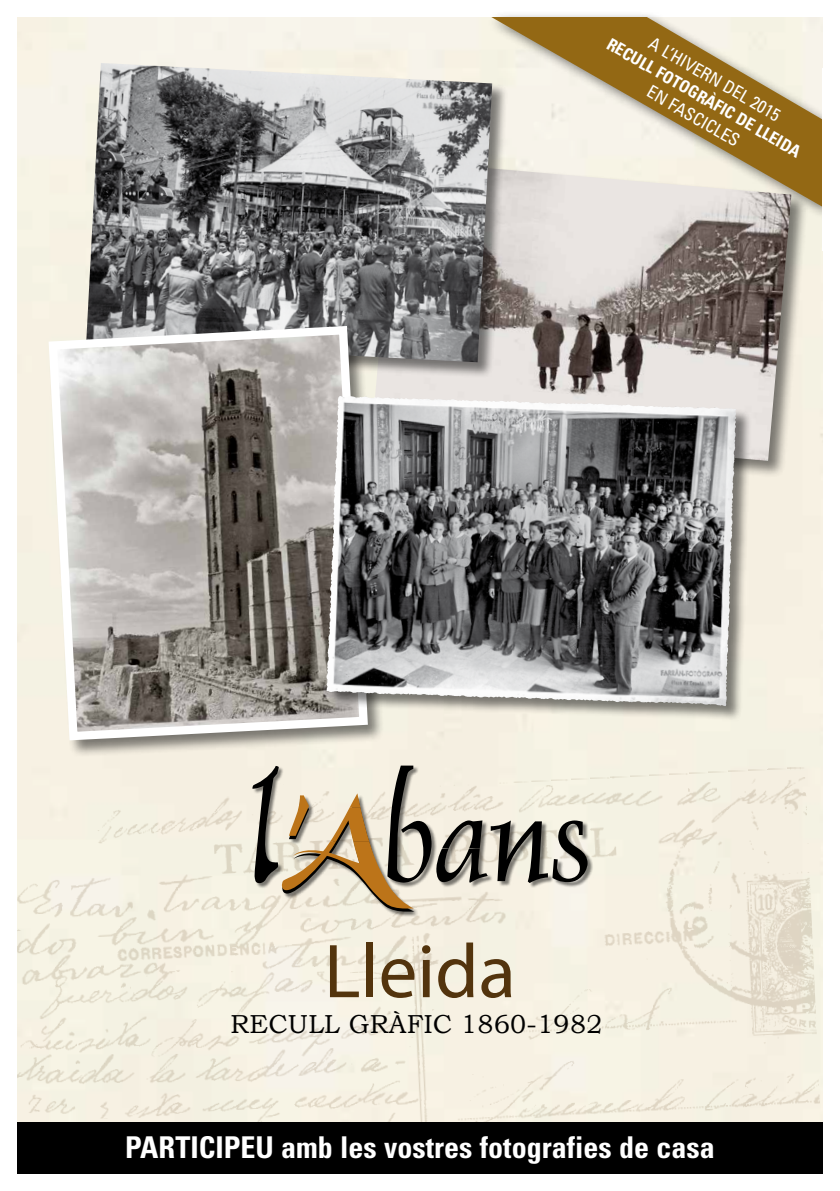
<style>
.page{position:relative;width:840px;height:1191px;background:#fff}
.page>*{position:absolute;margin:0;border:0;box-sizing:border-box;transform-origin:0 0}
.t1{font:77px "Myriad Pro";color:#53340d}
.t2{font:700 condensed 30px "Univers";color:#fff}
.t3{font:26px "Bookman Old Style";letter-spacing:.01em;color:#000}
.t4{font:condensed 17.6px "Univers";color:#fff}
.t5{font:700 condensed 16.8px "Univers";color:#fff}
</style>
<div class="page">
<img style="left:17px;top:766px;width:805px;height:356px">
<div style="left:17px;top:1122px;width:805px;height:52px;background:#000"></div>
<div style="left:486px;top:10px;width:351px;height:211px;background:#000;opacity:.5"></div>
<svg style="left:491px;top:17px;width:331px;height:190px;background:#c6b084"></svg>
<div style="left:253px;top:766px;width:339px;height:151px;background:#000;opacity:.5"></div>
<svg style="left:252px;top:765px;width:335px;height:146px;background:#c6bdac"></svg>
<div style="left:371px;top:159px;width:436px;height:319px;background:#000;opacity:.5"></div>
<img style="left:384px;top:160px;width:406px;height:301px">
<div style="left:86px;top:63px;width:422px;height:315px;background:#000;opacity:.5"></div>
<img style="left:86px;top:63px;width:406px;height:299px">
<div style="left:47px;top:325px;width:337px;height:432px;background:#000;opacity:.5"></div>
<svg style="left:44px;top:321px;width:328px;height:423px;background:#a9a5a0"></svg>
<div style="left:326px;top:396px;width:425px;height:325px;background:#000;opacity:.5"></div>
<img style="left:333px;top:396px;width:7px;height:141px">
<div style="left:822px;top:68px;width:17px;height:183px;background:#fff"></div>
<p class="t4" style="left:655px;top:32px;width:150px;rotate:30deg">A L’HIVERN DEL 2015</p>
<p class="t5" style="left:613px;top:34px;width:182px;rotate:30deg">RECULL FOTOGRÀFIC DE lleida</p>
<p class="t4" style="left:653px;top:80px;width:105px;rotate:30deg">EN FASCICLES</p>
<h1 class="t1" style="left:324px;top:924px;width:193px">Lleida</h1>
<p class="t3" style="left:230px;top:1009px;width:373px">RECULL GRÀFIC 1860-1982</p>
<p class="t2" style="left:125px;top:1128px;width:591px">PARTICIPEU amb les vostres fotografies de casa</p>
</div>
